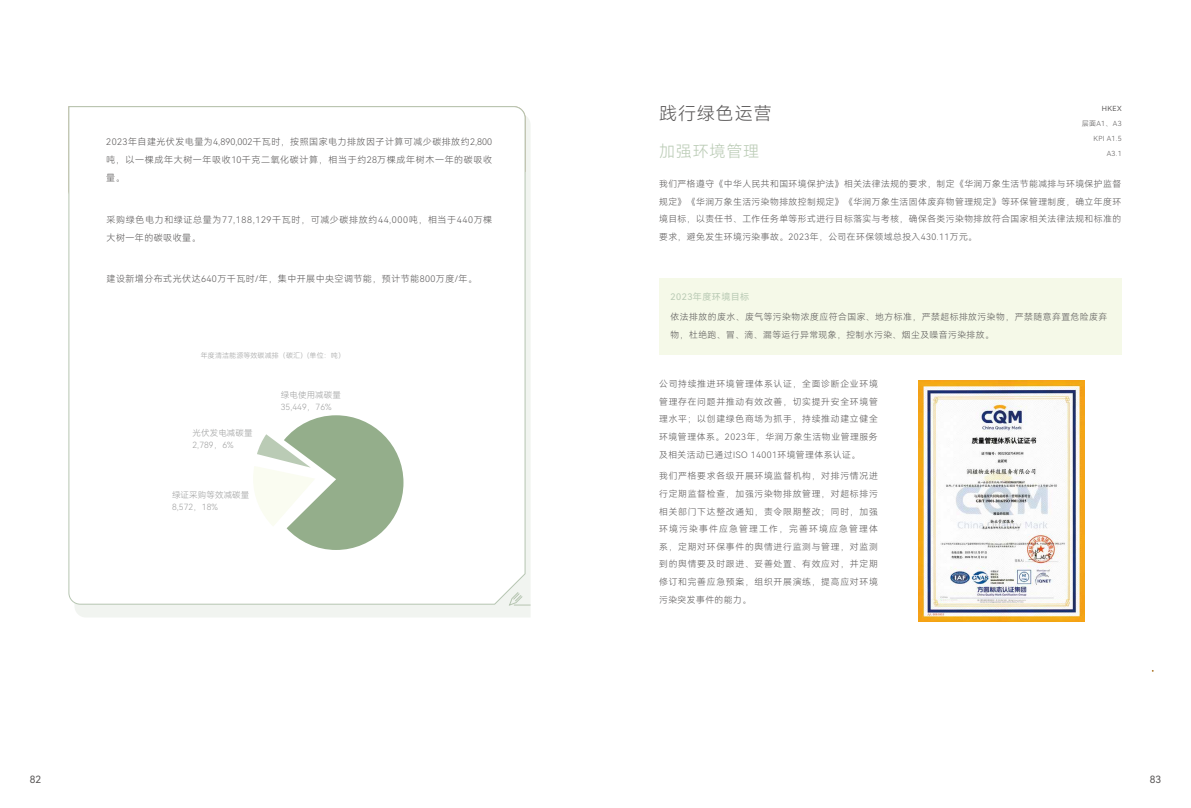
<style>
.page{position:relative;width:1191px;height:808px;background:#fff}
.page>*{position:absolute;margin:0;border:0;box-sizing:border-box;transform-origin:0 0}
.t1{font:18px "Harmony OS Sans SC Light";letter-spacing:.05em;color:#595757}
.t2{font:16px "Harmony OS Sans SC Light";letter-spacing:.05em;color:#bacbb5}
.t3{font:11px "Harmony OS Sans SC";color:#595757}
.t4{font:9px/18px "Harmony OS Sans SC Light";letter-spacing:.07em;color:#595757;text-align:justify}
.t5{font:9px "Harmony OS Sans SC Light";letter-spacing:.05em;color:#595757}
.t6{font:9px "Harmony OS Sans SC";letter-spacing:.05em;color:#bacbb5}
.t7{font:8.8px/17.6px "Harmony OS Sans SC Light";letter-spacing:.05em;color:#595757;text-align:justify}
.t8{font:8.5px/12.1px "Harmony OS Sans SC Light";letter-spacing:.015em;color:#9fa0a0}
.t9{font:7px "Harmony OS Sans SC Light";letter-spacing:.015em;color:#9fa0a0}
.t10{font:7px/15px "Harmony OS Sans SC Light";letter-spacing:.05em;color:#595757;text-align:right}
.t11{font:7px "Harmony OS Sans SC";color:#595757}
.s1{font-size:10px}
</style>
<div class="page">
<div style="left:659px;top:278px;width:462px;height:76px;background:#f5f9e8"></div>
<img style="left:918px;top:381px;width:166px;height:240px">
<div style="left:75px;top:116px;width:455px;height:501px;background:#f1f4f0"></div>
<svg style="left:68px;top:106px;width:458px;height:499px"></svg>
<svg style="left:509px;top:592px;width:21px;height:14px"></svg>
<svg style="left:253px;top:415px;width:150px;height:135px"></svg>
<p class="t4" style="left:106px;top:132px;width:387px">2023年自建光伏发电量为4,890,002千瓦时，按照国家电力排放因子计算可减少碳排放约2,800吨，以一棵成年大树一年吸收10千克二氧化碳计算，相当于约28万棵成年树木一年的碳吸收量。</p>
<p class="t4" style="left:107px;top:210px;width:387px">采购绿色电力和绿证总量为77,188,129千瓦时，可减少碳排放约44,000吨，相当于440万棵大树一年的碳吸收量。</p>
<p class="t5" style="left:107px;top:273px;width:372px">建设新增分布式光伏达640万千瓦时/年，集中开展中央空调节能，预计节能800万度/年。</p>
<p class="t9" style="left:201px;top:351px;width:146px">年度清洁能源等效碳减排（碳汇）(单位：吨）</p>
<p class="t8" style="left:192px;top:426px;width:62px">光伏发电减碳量<br>2,789，6%</p>
<p class="t8" style="left:172px;top:488px;width:79px">绿证采购等效减碳量<br>8,572，18%</p>
<p class="t8" style="left:281px;top:388px;width:62px">绿电使用减碳量<br>35,449，76%</p>
<h1 class="t1" style="left:659px;top:101px;width:114px">践行绿色运营</h1>
<p class="t11" style="left:1102px;top:104px;width:21px">HKEX</p>
<p class="t10" style="left:1081px;top:116px;width:41px">层面A1、A3<br>KPI A1.5</p>
<h2 class="t2" style="left:659px;top:140px;width:101px">加强环境管理</h2>
<p class="t10" style="left:1106px;top:146px;width:16px">A3.1</p>
<p class="t7" style="left:659px;top:175px;width:463px">我们严格遵守《中华人民共和国环境保护法》相关法律法规的要求，制定《华润万象生活节能减排与环境保护监督规定》《华润万象生活污染物排放控制规定》《华润万象生活固体废弃物管理规定》等环保管理制度，确立年度环境目标，以责任书、工作任务单等形式进行目标落实与考核，确保各类污染物排放符合国家相关法律法规和标准的要求，避免发生环境污染事故。2023年，公司在环保领域总投入430.11万元。</p>
<p class="t6" style="left:670px;top:291px;width:80px">2023年度环境目标</p>
<p class="t7" style="left:670px;top:308px;width:438px">依法排放的废水、废气等污染物浓度应符合国家、地方标准，严禁超标排放污染物，严禁随意弃置危险废弃物，杜绝跑、冒、滴、漏等运行异常现象，控制水污染、烟尘及噪音污染排放。</p>
<p class="t7" style="left:659px;top:375px;width:220px">公司持续推进环境管理体系认证，全面诊断企业环境管理存在问题并推动有效改善，切实提升安全环境管理水平；以创建绿色商场为抓手，持续推动建立健全环境管理体系。2023年，华润万象生活物业管理服务及相关活动已通过ISO 14001环境管理体系认证。</p>
<p class="t7" style="left:659px;top:467px;width:220px">我们严格要求各级开展环境监督机构，对排污情况进行定期监督检查，加强污染物排放管理，对超标排污相关部门下达整改通知，责令限期整改；同时，加强环境污染事件应急管理工作，完善环境应急管理体系，定期对环保事件的舆情进行监测与管理，对监测到的舆情要及时跟进、妥善处置、有效应对，并定期修订和完善应急预案，组织开展演练，提高应对环境污染突发事件的能力。</p>
<p class="t3" style="left:29px;top:772px;width:14px">81<span class="s1">82</span></p>
<p class="t3" style="left:1149px;top:772px;width:14px">82<span class="s1">83</span></p>
</div>
